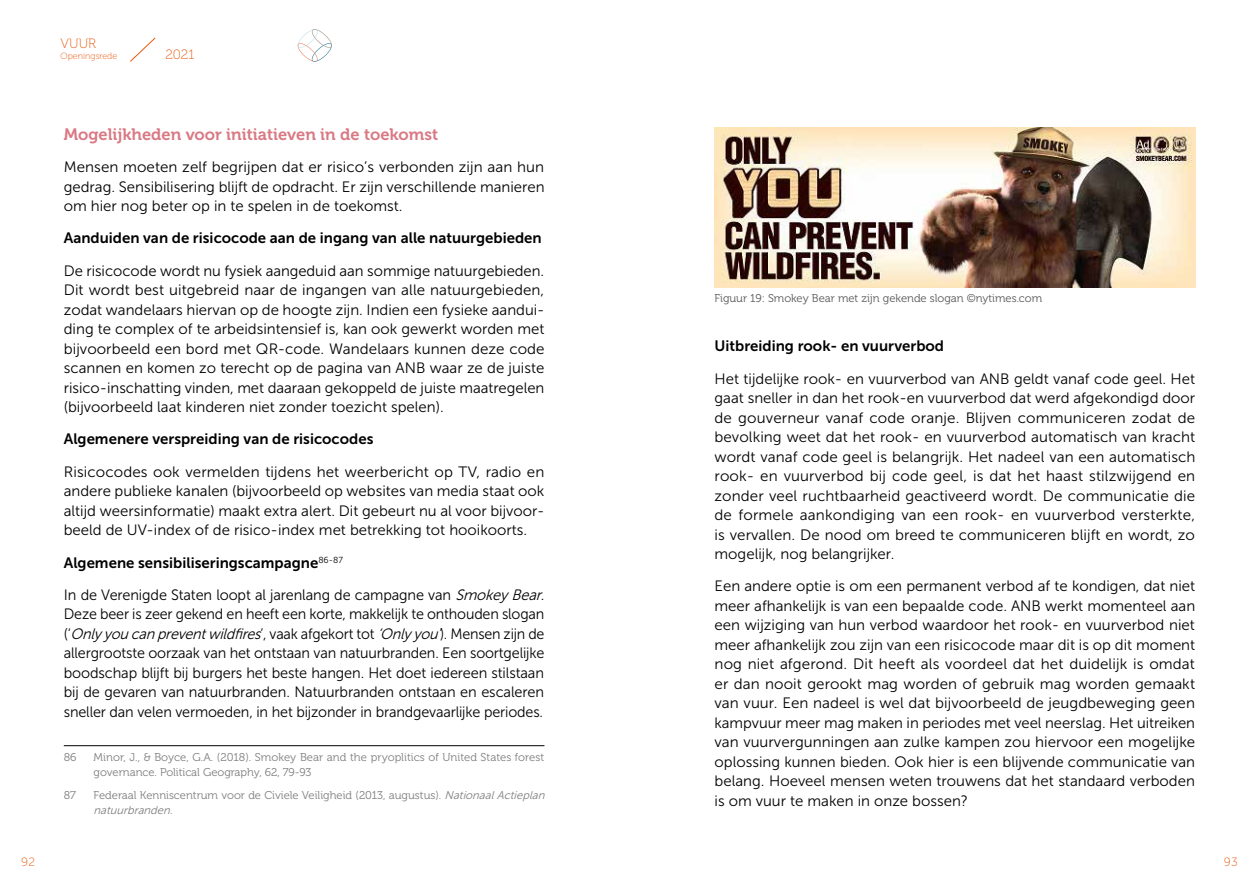
<style>
.page{position:relative;width:1259px;height:893px;background:#fff}
.page>*{position:absolute;margin:0;border:0;box-sizing:border-box;transform-origin:0 0}
.t1{font:16.5px "Museo 700";color:#d97984}
.t2{font:15px/19.5px "Museo Sans 300";color:#000;text-align:justify}
.t3{font:15px "Museo Sans 700";color:#000}
.t4{font:13.5px "Museo 100";color:#ea580c}
.t5{font:12px "Museo Sans 100";color:#ea580c}
.t6{font:11.25px/15px "Museo 300";color:#7e7e7d}
.t7{font:11.25px "Museo 300";color:#575756}
.t8{font:italic 11.25px "Museo Sans 300";color:#7e7e7d}
.t9{font:9px "Museo 100";color:#ea580c}
.s1{font-style:italic}
.s2{font-family:"Museo Sans 300";font-style:italic}
</style>
<div class="page">
<svg style="left:130px;top:37px;width:26px;height:25px"></svg>
<svg style="left:298px;top:29px;width:34px;height:33px"></svg>
<hr style="left:64px;top:745px;width:480px;height:1px;background:#000">
<img style="left:714px;top:128px;width:481px;height:159px">
<p class="t4" style="left:61px;top:36px;width:37px">VUUR</p>
<p class="t9" style="left:61px;top:51px;width:58px">Openingsrede</p>
<p class="t4" style="left:165px;top:47px;width:30px">2021</p>
<p class="t1" style="left:64px;top:125px;width:376px">Mogelijkheden voor initiatieven in de toekomst</p>
<p class="t2" style="left:64px;top:157px;width:482px">Mensen moeten zelf begrijpen dat er risico’s verbonden zijn aan hun gedrag. Sensibilisering blijft de opdracht. Er zijn verschillende manieren om hier nog beter op in te spelen in de toekomst.</p>
<p class="t3" style="left:64px;top:230px;width:479px">Aanduiden van de risicocode aan de ingang van alle natuurgebieden</p>
<p class="t2" style="left:64px;top:261px;width:482px">De risicocode wordt nu fysiek aangeduid aan sommige natuurgebieden.<br>Dit wordt best uitgebreid naar de ingangen van alle natuurgebieden, zodat wandelaars hiervan op de hoogte zijn. Indien een fysieke aandui&shy;ding te complex of te arbeidsintensief is, kan ook gewerkt worden met bijvoorbeeld een bord met QR-code. Wandelaars kunnen deze code scannen en komen zo terecht op de pagina van ANB waar ze de juiste risico-inschatting vinden, met daaraan gekoppeld de juiste maatregelen (bijvoorbeeld laat kinderen niet zonder toezicht spelen).</p>
<p class="t3" style="left:64px;top:431px;width:311px">Algemenere verspreiding van de risicocodes</p>
<p class="t2" style="left:64px;top:462px;width:482px">Risicocodes ook vermelden tijdens het weerbericht op TV, radio en andere publieke kanalen (bijvoorbeeld op websites van media staat ook altijd weersinformatie) maakt extra alert. Dit gebeurt nu al voor bijvoor&shy;beeld de UV-index of de risico-index met betrekking tot hooikoorts.</p>
<p class="t3" style="left:64px;top:554px;width:281px">Algemene sensibiliseringscampagne<sup>86-87</sup></p>
<p class="t2" style="left:64px;top:585px;width:483px">In de Verenigde Staten loopt al jarenlang de campagne van <span class="s1">Smokey Bear</span>.<br>Deze beer is zeer gekend en heeft een korte, makkelijk te onthouden slogan ( ‘ <span class="s1">Only youcanpreventwildfires</span>’ , v a a k af g e ko r t t o t <span class="s1">‘Only you’</span>) . M e n s e n z ij n d e allergrootste oorzaak van het ontstaan van natuurbranden. Een soortgelijke boodschap blijft bij burgers het beste hangen. Het doet iedereen stilstaan bij de gevaren van natuurbranden. Natuurbranden ontstaan en escaleren sneller dan velen vermoeden, in het bijzonder in brandgevaarlijke periodes.</p>
<p class="t6" style="left:64px;top:749px;width:14px">86</p>
<p class="t6" style="left:94px;top:749px;width:452px">Minor, J., &amp; Boyce, G.A. (2018). Smokey Bear and the pryoplitics of United States forest governance. Political Geography, 62, 79-93</p>
<p class="t6" style="left:64px;top:788px;width:14px">87</p>
<p class="t6" style="left:94px;top:788px;width:456px">Federaal Kenniscentrum voor de Civiele Veiligheid (2013, augustus). <span class="s2">NationaalActieplan</span></p>
<p class="t8" style="left:94px;top:804px;width:84px">natuurbranden.</p>
<p class="t7" style="left:714px;top:292px;width:329px">Figuur 19: Smokey Bear met zijn gekende slogan ©nytimes.com</p>
<p class="t3" style="left:714px;top:338px;width:231px">Uitbreiding rook- en vuurverbod</p>
<p class="t2" style="left:714px;top:369px;width:482px">Het tijdelijke rook- en vuurverbod van ANB geldt vanaf code geel. Het gaat sneller in dan het rook-en vuurverbod dat werd afgekondigd door de gouverneur vanaf code oranje. Blijven communiceren zodat de bevolking weet dat het rook- en vuurverbod automatisch van kracht wordt vanaf code geel is belangrijk. Het nadeel van een automatisch rook- en vuurverbod bij code geel, is dat het haast stilzwijgend en zonder veel ruchtbaarheid geactiveerd wordt. De communicatie die de formele aankondiging van een rook- en vuurverbod versterkte, is vervallen. De nood om breed te communiceren blijft en wordt, zo mogelijk, nog belangrijker.</p>
<p class="t2" style="left:714px;top:577px;width:482px">Een andere optie is om een permanent verbod af te kondigen, dat niet meer afhankelijk is van een bepaalde code. ANB werkt momenteel aan een wijziging van hun verbod waardoor het rook- en vuurverbod niet meer afhankelijk zou zijn van een risicocode maar dit is op dit moment nog niet afgerond. Dit heeft als voordeel dat het duidelijk is omdat er dan nooit gerookt mag worden of gebruik mag worden gemaakt van vuur. Een nadeel is wel dat bijvoorbeeld de jeugdbeweging geen kampvuur meer mag maken in periodes met veel neerslag. Het uitreiken van vuurvergunningen aan zulke kampen zou hiervoor een mogelijke oplossing kunnen bieden. Ook hier is een blijvende communicatie van belang. Hoeveel mensen weten trouwens dat het standaard verboden is om vuur te maken in onze bossen?</p>
<p class="t5" style="left:21px;top:855px;width:15px">92</p>
<p class="t5" style="left:1224px;top:855px;width:15px">93</p>
</div>
